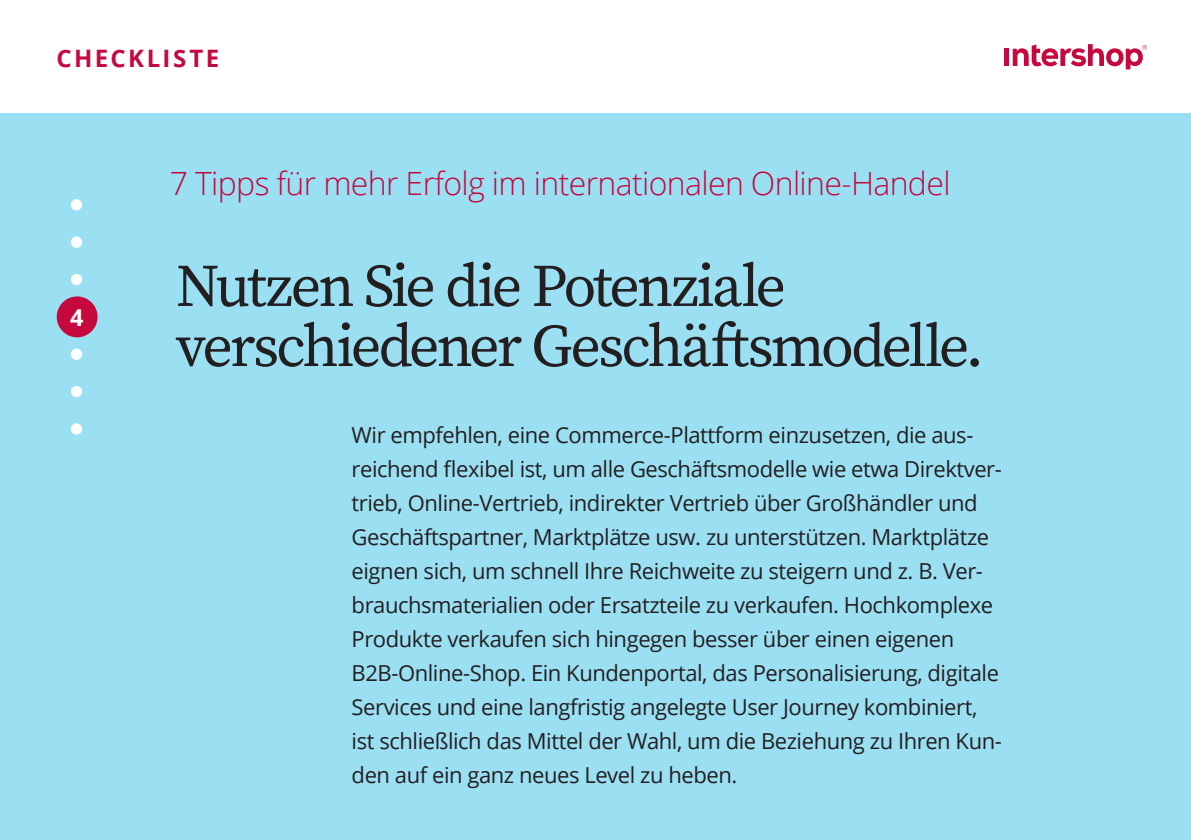
<style>
.page{position:relative;width:1191px;height:840px;background:#fff}
.page>*{position:absolute;margin:0;border:0;box-sizing:border-box;transform-origin:0 0}
.t1{font:60px/60px "Source Serif Variable";letter-spacing:-.05em;color:#231f20}
.t2{font:300 32px "Open Sans";letter-spacing:-.02em;color:#c5083d}
.t3{font:700 24px "Open Sans";letter-spacing:.095em;color:#c5083d}
.t4{font:700 23.2px "Open Sans";color:#fff}
.t5{font:22px/34px "Open Sans";letter-spacing:-.02em;color:#231f20}
</style>
<div class="page">
<div style="left:0;top:113px;width:1191px;height:726px;background:#9bdff3"></div>
<div style="left:71px;top:236px;width:11px;height:12px;background:#fff;border-radius:50%"></div>
<div style="left:71px;top:385px;width:11px;height:12px;background:#fff;border-radius:50%"></div>
<div style="left:71px;top:274px;width:11px;height:11px;background:#fff;border-radius:50%"></div>
<div style="left:71px;top:423px;width:11px;height:11px;background:#fff;border-radius:50%"></div>
<div style="left:71px;top:348px;width:11px;height:12px;background:#fff;border-radius:50%"></div>
<div style="left:71px;top:199px;width:11px;height:11px;background:#fff;border-radius:50%"></div>
<div style="left:57px;top:296px;width:41px;height:41px;background:#c5083d;border-radius:50%"></div>
<div style="left:1004px;top:49px;width:5px;height:17px;background:#c5083d"></div>
<svg style="left:1012px;top:44px;width:135px;height:25px"></svg>
<p class="t3" style="left:56px;top:41px;width:164px">CHECKLISTE</p>
<p class="t4" style="left:70px;top:301px;width:15px">4</p>
<h2 class="t2" style="left:170px;top:161px;width:782px">7 Tipps für mehr Erfolg im internationalen Online-Handel</h2>
<h1 class="t1" style="left:176px;top:256px;width:809px">Nutzen Sie die Potenziale verschiedener Geschäftsmodelle.</h1>
<p class="t5" style="left:351px;top:417px;width:652px">Wir empfehlen, eine Commerce-Plattform einzusetzen, die aus&shy;reichend flexibel ist, um alle Geschäftsmodelle wie etwa Direktver&shy;trieb, Online-Vertrieb, indirekter Vertrieb über Großhändler und Geschäftspartner, Marktplätze usw. zu unterstützen. Marktplätze eignen sich, um schnell Ihre Reichweite zu steigern und z. B. Ver&shy;brauchsmaterialien oder Ersatzteile zu verkaufen. Hochkomplexe Produkte verkaufen sich hingegen besser über einen eigenen B2B-Online-Shop. Ein Kundenportal, das Personalisierung, digitale Services und eine langfristig angelegte User Journey kombiniert, ist schließlich das Mittel der Wahl, um die Beziehung zu Ihren Kun&shy;den auf ein ganz neues Level zu heben.</p>
</div>
